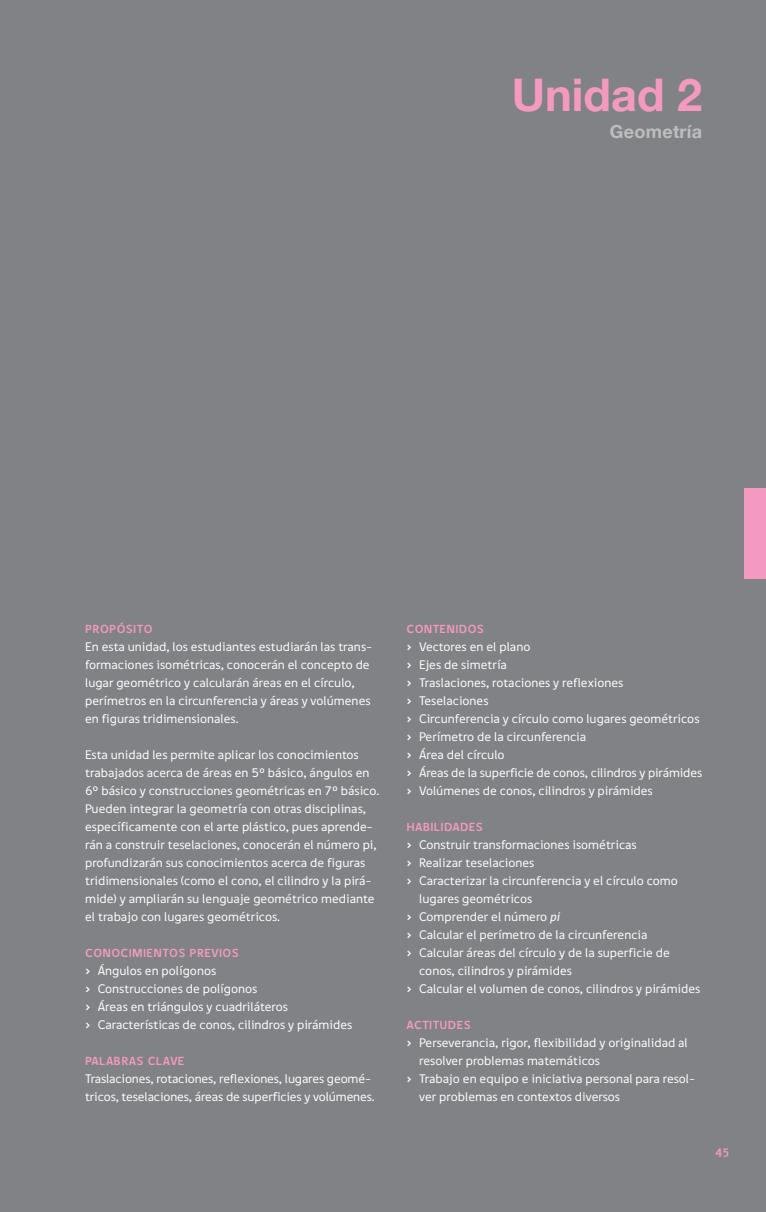
<style>
.page{position:relative;width:766px;height:1212px;background:#fff}
.page>*{position:absolute;margin:0;border:0;box-sizing:border-box;transform-origin:0 0}
.t1{font:700 45px "Helvetica Neue";color:#f49ac1}
.t2{font:700 18px "Helvetica Neue";letter-spacing:.015em;color:#bcbec0}
.t3{font:12.75px/18px "Digna";color:#fff}
.t4{font:700 12px "Digna SC";letter-spacing:.025em;color:#f49ac1}
.s1{font-family:"Digna Picto"}
.s2{font-style:italic}
</style>
<div class="page">
<div style="left:0;top:0;width:765px;height:1212px;background:#808285"></div>
<div style="left:744px;top:489px;width:21px;height:90px;background:#f49ac1"></div>
<h1 class="t1" style="left:512px;top:67px;width:191px">Unidad 2</h1>
<h2 class="t2" style="left:609px;top:120px;width:94px">Geometría</h2>
<p class="t4" style="left:85px;top:621px;width:69px">PROPÓSITO</p>
<p class="t3" style="left:85px;top:637px;width:288px">En esta unidad, los estudiantes estudiarán las trans&shy;formaciones isométricas, conocerán el concepto de lugar geométrico y calcularán áreas en el círculo, perímetros en la circunferencia y áreas y volúmenes en figuras tridimensionales.</p>
<p class="t3" style="left:85px;top:745px;width:296px">Esta unidad les permite aplicar los conocimientos trabajados acerca de áreas en 5º básico, ángulos en 6º básico y construcciones geométricas en 7º básico.<br>Pueden integrar la geometría con otras disciplinas, específicamente con el arte plástico, pues aprende&shy;rán a construir teselaciones, conocerán el número pi, profundizarán sus conocimientos acerca de figuras tridimensionales (como el cono, el cilindro y la pirá&shy;mide) y ampliarán su lenguaje geométrico mediante el trabajo con lugares geométricos.</p>
<p class="t4" style="left:85px;top:945px;width:155px">CONOCIMIENTOS PREVIOS</p>
<p class="t3" style="left:85px;top:961px;width:269px"><span class="s1">›</span> Ángulos en polígonos<br><span class="s1">›</span> Construcciones de polígonos<br><span class="s1">›</span> Áreas en triángulos y cuadriláteros<br><span class="s1">›</span> Características de conos, cilindros y pirámides</p>
<p class="t4" style="left:85px;top:1053px;width:101px">PALABRAS CLAVE</p>
<p class="t3" style="left:85px;top:1069px;width:291px">Traslaciones, rotaciones, reflexiones, lugares geomé&shy;tricos, teselaciones, áreas de superficies y volúmenes.</p>
<p class="t4" style="left:406px;top:621px;width:79px">CONTENIDOS</p>
<p class="t3" style="left:406px;top:637px;width:297px"><span class="s1">›</span> Vectores en el plano<br><span class="s1">›</span> Ejes de simetría<br><span class="s1">›</span> Traslaciones, rotaciones y reflexiones<br><span class="s1">›</span> Teselaciones<br><span class="s1">›</span> Circunferencia y círculo como lugares geométricos <span class="s1">›</span> Perímetro de la circunferencia<br><span class="s1">›</span> Área del círculo<br><span class="s1">›</span> Áreas de la superficie de conos, cilindros y pirámides <span class="s1">›</span> Volúmenes de conos, cilindros y pirámides</p>
<p class="t4" style="left:406px;top:819px;width:78px">HABILIDADES</p>
<p class="t3" style="left:406px;top:835px;width:232px"><span class="s1">›</span> Construir transformaciones isométricas</p>
<p class="t3" style="left:406px;top:853px;width:129px"><span class="s1">›</span> Realizar teselaciones</p>
<p class="t3" style="left:406px;top:871px;width:273px"><span class="s1">›</span> Caracterizar la circunferencia y el círculo como</p>
<p class="t3" style="left:419px;top:889px;width:115px">lugares geométricos</p>
<p class="t3" style="left:406px;top:907px;width:156px"><span class="s1">›</span> Comprender el número <span class="s2">pi</span></p>
<p class="t3" style="left:406px;top:925px;width:242px"><span class="s1">›</span> Calcular el perímetro de la circunferencia</p>
<p class="t3" style="left:406px;top:943px;width:265px"><span class="s1">›</span> Calcular áreas del círculo y de la superficie de</p>
<p class="t3" style="left:419px;top:961px;width:154px">conos, cilindros y pirámides</p>
<p class="t3" style="left:406px;top:979px;width:295px"><span class="s1">›</span> Calcular el volumen de conos, cilindros y pirámides</p>
<p class="t4" style="left:406px;top:1017px;width:66px">ACTITUDES</p>
<p class="t3" style="left:406px;top:1033px;width:283px"><span class="s1">›</span> Perseverancia, rigor, flexibilidad y originalidad al</p>
<p class="t3" style="left:419px;top:1051px;width:182px">resolver problemas matemáticos</p>
<p class="t3" style="left:406px;top:1069px;width:290px"><span class="s1">›</span> Trabajo en equipo e iniciativa personal para resol-</p>
<p class="t3" style="left:419px;top:1087px;width:202px">ver problemas en contextos diversos</p>
<p class="t4" style="left:715px;top:1143px;width:16px">45</p>
</div>
